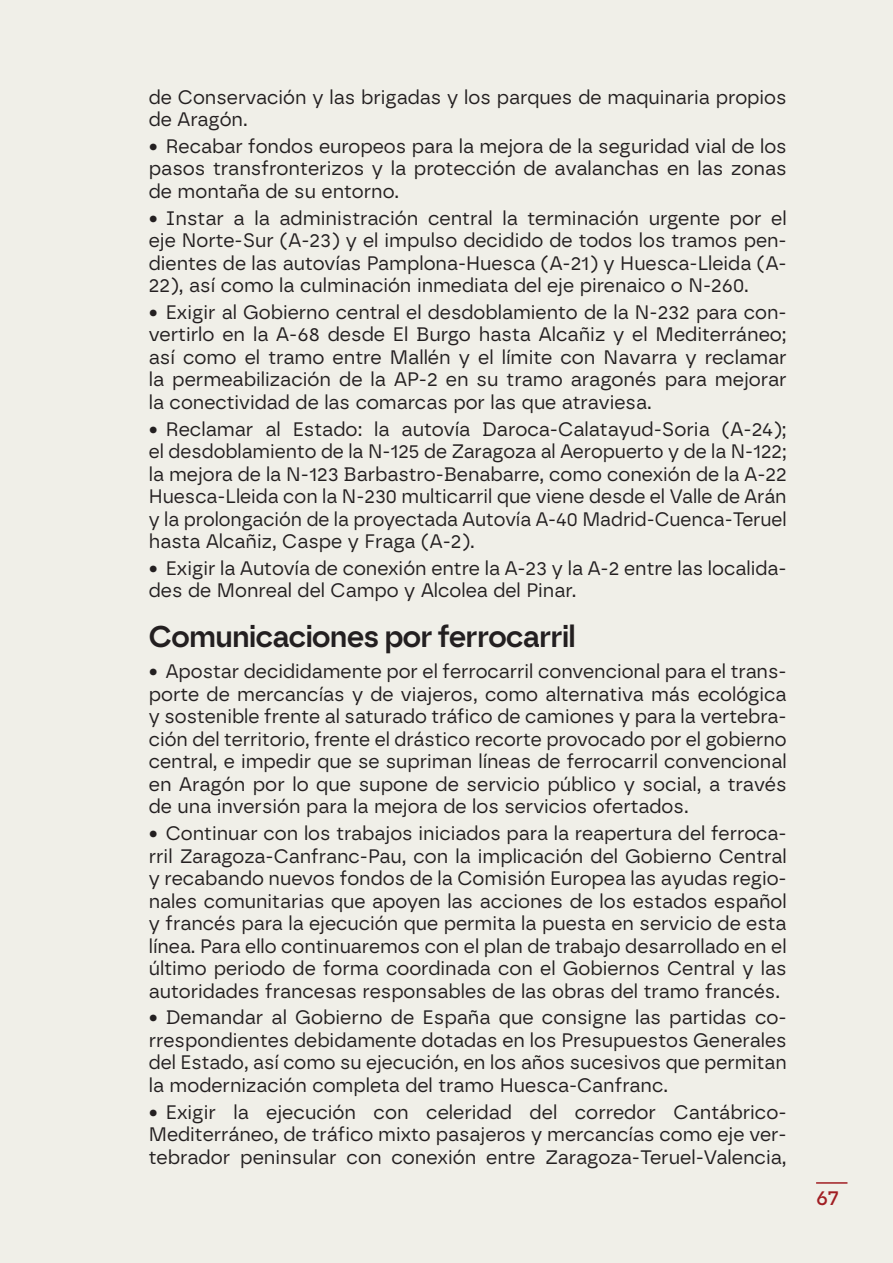
<style>
.page{position:relative;width:893px;height:1263px;background:#f0efe8}
.page>*{position:absolute;margin:0;border:0;box-sizing:border-box;transform-origin:0 0}
.Subtitulo_temas{font:600 30px "Borna";letter-spacing:-.02em;color:#231f20}
.t1{font:500 21px "Borna";color:#a11e23}
.t2{font:19.5px/22.5px "Borna";color:#231f20;text-align:justify}
</style>
<div class="page">
<hr style="left:816px;top:1182px;width:31px;height:2px;background:#a11e23">
<p class="t2" style="left:149px;top:85px;width:639px">de Conservación y las brigadas y los parques de maquinaria propios de Aragón.</p>
<p class="t2" style="left:149px;top:135px;width:639px">• Recabar fondos europeos para la mejora de la seguridad vial de los pasos transfronterizos y la protección de avalanchas en las zonas de montaña de su entorno.</p>
<p class="t2" style="left:149px;top:206px;width:639px">• Instar a la administración central la terminación urgente por el eje Norte-Sur (A-23) y el impulso decidido de todos los tramos pen&shy;dientes de las autovías Pamplona-Huesca (A-21) y Huesca-Lleida (A-22), así como la culminación inmediata del eje pirenaico o N-260.</p>
<p class="t2" style="left:149px;top:301px;width:639px">• Exigir al Gobierno central el desdoblamiento de la N-232 para con&shy;vertirlo en la A-68 desde El Burgo hasta Alcañiz y el Mediterráneo; así como el tramo entre Mallén y el límite con Navarra y reclamar la permeabilización de la AP-2 en su tramo aragonés para mejorar la conectividad de las comarcas por las que atraviesa.</p>
<p class="t2" style="left:149px;top:417px;width:639px">• Reclamar al Estado: la autovía Daroca-Calatayud-Soria (A-24); el desdoblamiento de la N-125 de Zaragoza al Aeropuerto y de la N-122; la mejora de la N-123 Barbastro-Benabarre, como conexión de la A-22<br>Huesca-Lleida con la N-230 multicarril que viene desde el Valle de Arán y la prolongación de la proyectada Autovía A-40 Madrid-Cuenca-Teruel hasta Alcañiz, Caspe y Fraga (A-2).</p>
<p class="t2" style="left:149px;top:557px;width:639px">• Exigir la Autovía de conexión entre la A-23 y la A-2 entre las localida&shy;des de Monreal del Campo y Alcolea del Pinar.</p>
<p class="Subtitulo_temas" style="left:149px;top:619px;width:429px">Comunicaciones por ferrocarril</p>
<p class="t2" style="left:149px;top:660px;width:639px">• Apostar decididamente por el ferrocarril convencional para el trans&shy;porte de mercancías y de viajeros, como alternativa más ecológica y sostenible frente al saturado tráfico de camiones y para la vertebra&shy;ción del territorio, frente el drástico recorte provocado por el gobierno central, e impedir que se supriman líneas de ferrocarril convencional en Aragón por lo que supone de servicio público y social, a través de una inversión para la mejora de los servicios ofertados.</p>
<p class="t2" style="left:149px;top:822px;width:639px">• Continuar con los trabajos iniciados para la reapertura del ferroca&shy;rril Zaragoza-Canfranc-Pau, con la implicación del Gobierno Central y recabando nuevos fondos de la Comisión Europea las ayudas regio&shy;nales comunitarias que apoyen las acciones de los estados español y francés para la ejecución que permita la puesta en servicio de esta línea. Para ello continuaremos con el plan de trabajo desarrollado en el último periodo de forma coordinada con el Gobiernos Central y las autoridades francesas responsables de las obras del tramo francés.</p>
<p class="t2" style="left:149px;top:1006px;width:639px">• Demandar al Gobierno de España que consigne las partidas co&shy;rrespondientes debidamente dotadas en los Presupuestos Generales del Estado, así como su ejecución, en los años sucesivos que permitan la modernización completa del tramo Huesca-Canfranc.</p>
<p class="t2" style="left:149px;top:1100px;width:639px">• Exigir la ejecución con celeridad del corredor Cantábrico-Mediterráneo, de tráfico mixto pasajeros y mercancías como eje ver&shy;tebrador peninsular con conexión entre Zaragoza-Teruel-Valencia,</p>
<p class="t1" style="left:816px;top:1185px;width:24px">67</p>
</div>
